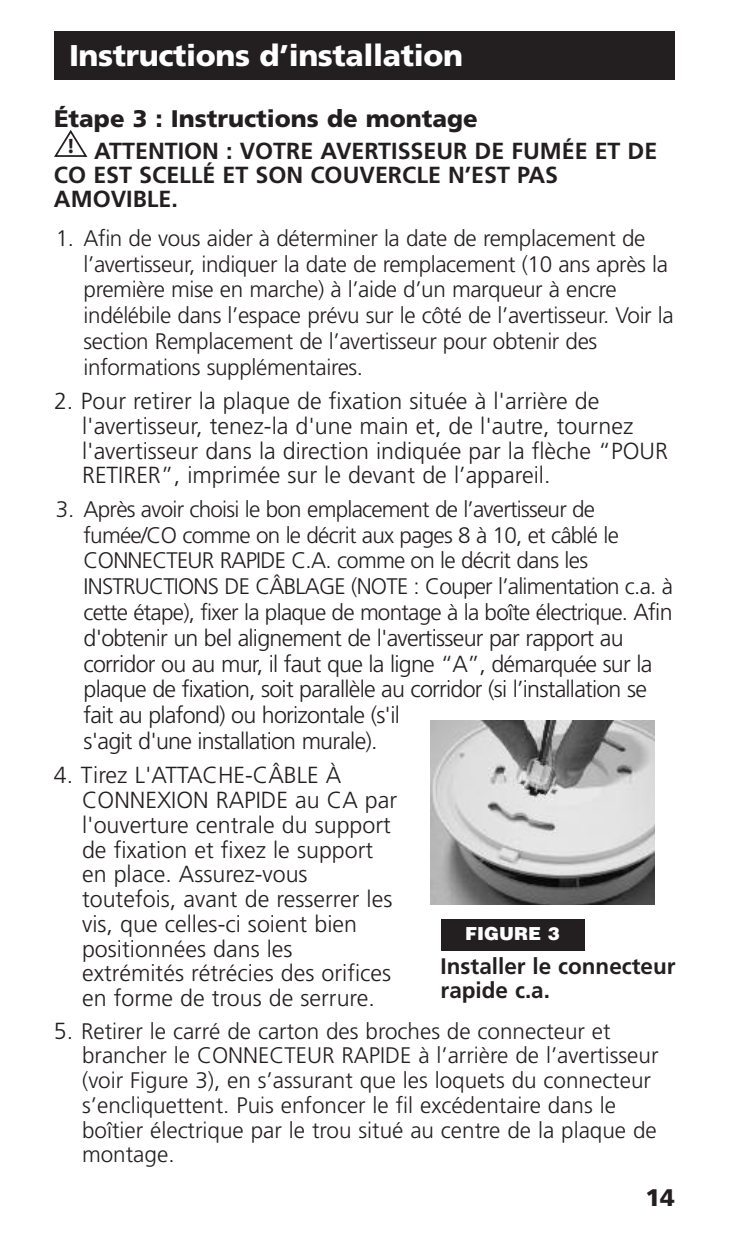
<style>
.page{position:relative;width:729px;height:1242px;background:#fff}
.page>*{position:absolute;margin:0;border:0;box-sizing:border-box;transform-origin:0 0}
.t1{font:900 30px "Frutiger";letter-spacing:-.01em;color:#fff}
.t2{font:900 24px "Frutiger";color:#231f20}
.t3{font:300 23.4px/24.6px "Frutiger";color:#231f20}
.t4{font:300 23.4px/25.8px "Frutiger";letter-spacing:-.035em;color:#231f20}
.t5{font:700 23.4px/24px "Frutiger";color:#231f20}
.t6{font:300 22.5px/25.8px "Frutiger";letter-spacing:-.015em;color:#231f20}
.t7{font:300 22.5px/25.8px "Frutiger";letter-spacing:-.035em;color:#231f20}
.t8{font:700 22.5px/24px "Frutiger";color:#231f20}
.t9{font:700 21px "Myriad";color:#231f20}
.t10{font:900 18px "Helvetica";color:#fff}
.s1{font-size:23.4px}
</style>
<div class="page">
<svg style="left:54px;top:130px;width:33px;height:27px"></svg>
<img style="left:431px;top:721px;width:224px;height:183px">
<div style="left:54px;top:31px;width:621px;height:49px;background:#231f20"></div>
<div style="left:441px;top:919px;width:144px;height:32px;background:#231f20"></div>
<h1 class="t1" style="left:69px;top:43px;width:396px">Instructions d’installation</h1>
<p class="t2" style="left:54px;top:109px;width:425px">Étape 3 : Instructions de montage</p>
<p class="t5" style="left:54px;top:141px;width:605px;text-indent:40px">ATTENTION : VOTRE AVERTISSEUR DE FUMÉE ET DE<br>CO EST SCELLÉ ET SON COUVERCLE N’EST PAS<br>AMOVIBLE.</p>
<p class="t6" style="left:84px;top:227px;width:592px;text-indent:-28px">1. Afin de vous aider à déterminer la date de remplacement de l’avertisseur, indiquer la date de remplacement (10 ans après la première mise en marche) à l’aide d’un marqueur à encre indélébile dans l’espace prévu sur le côté de l’avertisseur. Voir la section Remplacement de l’avertisseur pour obtenir des informations supplémentaires.</p>
<p class="t3" style="left:82px;top:390px;width:587px;text-indent:-28px">2. Pour retirer la plaque de fixation située à l'arrière de l'avertisseur, tenez-la d'une main et, de l'autre, tournez l'avertisseur dans la direction indiquée par la flèche “POUR RETIRER”, imprimée sur le devant de l’appareil.</p>
<p class="t7" style="left:84px;top:498px;width:591px;text-indent:-28px">3. Après avoir choisi le bon emplacement de l’avertisseur de fumée/CO comme on le décrit aux pages 8 à 10, et câblé le CONNECTEUR RAPIDE C.A. comme on le décrit dans les INSTRUCTIONS DE CÂBLAGE (NOTE : Couper l’alimentation c.a. à cette étape), fixer la plaque de montage à la boîte électrique. <span class="s1">Afin</span></p>
<p class="t4" style="left:84px;top:627px;width:570px">d'obtenir un bel alignement de l'avertisseur par rapport au corridor ou au mur, il faut que la ligne “A”, démarquée sur la plaque de fixation, soit parallèle au corridor (si l’installation se fait au plafond) ou horizontale (s'il<br>s'agit d'une installation murale).</p>
<p class="t3" style="left:82px;top:765px;width:317px;text-indent:-28px">4. Tirez L'ATTACHE-CÂBLE À<br>CONNEXION RAPIDE au CA par l'ouverture centrale du support de fixation et fixez le support en place. Assurez-vous toutefois, avant de resserrer les vis, que celles-ci soient bien positionnées dans les extrémités rétrécies des orifices en forme de trous de serrure.</p>
<p class="t6" style="left:82px;top:1020px;width:578px;line-height:24.6px;text-indent:-28px"><span class="s1">5.</span> Retirer le carré de carton des broches de connecteur et brancher le CONNECTEUR RAPIDE à l’arrière de l’avertisseur (voir Figure 3), en s’assurant que les loquets du connecteur s’encliquettent. Puis enfoncer le fil excédentaire dans le boîtier électrique par le trou situé au centre de la plaque de montage.</p>
<p class="t9" style="left:68px;top:139px;width:7px">!</p>
<p class="t10" style="left:465px;top:927px;width:96px">FIGURE 3</p>
<p class="t8" style="left:441px;top:956px;width:236px">Installer le connecteur rapide c.a.</p>
<p class="t2" style="left:646px;top:1188px;width:31px">14</p>
</div>
